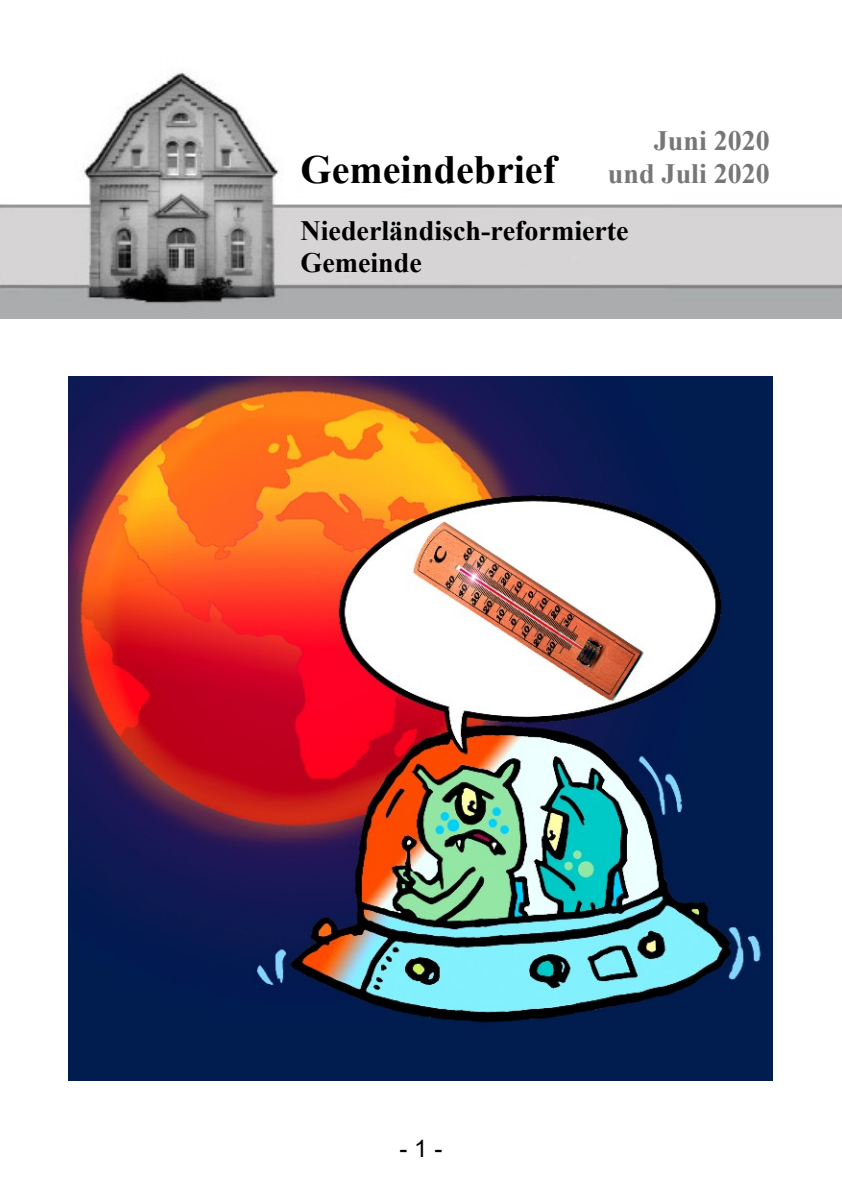
<style>
.page{position:relative;width:842px;height:1191px;background:#fff}
.page>*{position:absolute;margin:0;border:0;box-sizing:border-box;transform-origin:0 0}
.t1{font:700 40px "Times New Roman";color:#000}
.t2{font:700 28px/32.2px "Times New Roman";color:#000}
.t3{font:700 28px "Times New Roman";color:#777}
.t4{font:24px "Arial";color:#000}
</style>
<div class="page">
<img style="left:0;top:72px;width:842px;height:246px">
<img style="left:69px;top:376px;width:704px;height:704px">
<p class="t3" style="left:654px;top:131px;width:118px">Juni 2020</p>
<h1 class="t1" style="left:301px;top:156px;width:257px">Gemeindebrief</h1>
<p class="t3" style="left:608px;top:164px;width:164px">und Juli 2020</p>
<p class="t2" style="left:301px;top:218px;width:330px">Niederländisch-reformierte<br>Gemeinde</p>
<p class="t4" style="left:400px;top:1139px;width:44px">- 1 -</p>
</div>
